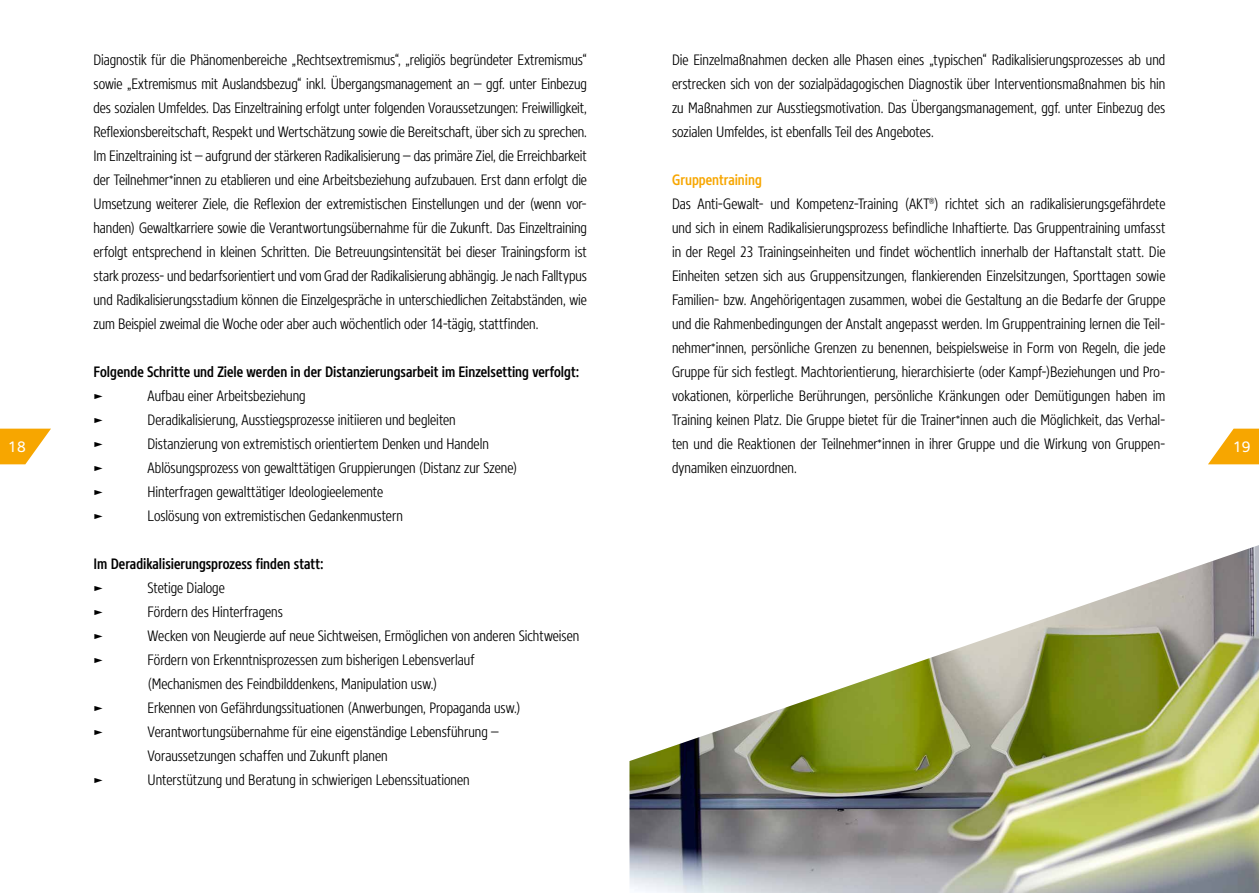
<style>
.page{position:relative;width:1259px;height:893px;background:#fff}
.page>*{position:absolute;margin:0;border:0;box-sizing:border-box;transform-origin:0 0}
.t1{font:300 15px/24px "Core Sans N37 Cn";color:#000;text-align:justify}
.t2{font:500 15px "Core Sans N57 Cn";color:#000}
.t3{font:500 15px "Core Sans N57 Cn";color:#f7a600}
.t4{font:15px "Core Sans N45";color:#fff}
</style>
<div class="page">
<svg style="left:0;top:429px;width:51px;height:35px"></svg>
<svg style="left:1208px;top:429px;width:51px;height:35px"></svg>
<img style="left:629px;top:545px;width:630px;height:348px">
<p class="t1" style="left:94px;top:48px;width:495px">Diagnostik für die Phänomenbereiche „Rechtsextremismus“, „religiös begründeter Extremismus“ sowie „Extremismus mit Auslandsbezug“ inkl. Übergangsmanagement an – ggf. unter Einbezug des sozialen Umfeldes. Das Einzeltraining erfolgt unter folgenden Voraussetzungen: Freiwilligkeit, Reflexionsbereitschaft, Respekt und Wertschätzung sowie die Bereitschaft, über sich zu sprechen.<br>Im Einzeltraining ist – aufgrund der stärkeren Radikalisierung – das primäre Ziel, die Erreichbarkeit der Teilnehmer<sup>*</sup>innen zu etablieren und eine Arbeitsbeziehung aufzubauen. Erst dann erfolgt die Umsetzung weiterer Ziele, die Reflexion der extremistischen Einstellungen und der (wenn vor&shy;handen) Gewaltkarriere sowie die Verantwortungsübernahme für die Zukunft. Das Einzeltraining erfolgt entsprechend in kleinen Schritten. Die Betreuungsintensität bei dieser Trainingsform ist stark prozess- und bedarfsorientiert und vom Grad der Radikalisierung abhängig. Je nach Falltypus und Radikalisierungsstadium können die Einzelgespräche in unterschiedlichen Zeitabständen, wie zum Beispiel zweimal die Woche oder aber auch wöchentlich oder 14-tägig, stattfinden.</p>
<p class="t2" style="left:94px;top:362px;width:487px">Folgende Schritte und Ziele werden in der Distanzierungsarbeit im Einzelsetting verfolgt:</p>
<p class="t1" style="left:94px;top:384px;width:11px">►</p>
<p class="t1" style="left:148px;top:384px;width:160px">Aufbau einer Arbeitsbeziehung</p>
<p class="t1" style="left:94px;top:408px;width:11px">►</p>
<p class="t1" style="left:148px;top:408px;width:310px">Deradikalisierung, Ausstiegsprozesse initiieren und begleiten</p>
<p class="t1" style="left:94px;top:432px;width:11px">►</p>
<p class="t1" style="left:148px;top:432px;width:343px">Distanzierung von extremistisch orientiertem Denken und Handeln</p>
<p class="t1" style="left:94px;top:456px;width:11px">►</p>
<p class="t1" style="left:148px;top:456px;width:371px">Ablösungsprozess von gewalttätigen Gruppierungen (Distanz zur Szene)</p>
<p class="t1" style="left:94px;top:480px;width:11px">►</p>
<p class="t1" style="left:148px;top:480px;width:237px">Hinterfragen gewalttätiger Ideologieelemente</p>
<p class="t1" style="left:94px;top:504px;width:11px">►</p>
<p class="t1" style="left:148px;top:504px;width:257px">Loslösung von extremistischen Gedankenmustern</p>
<p class="t2" style="left:94px;top:554px;width:231px">Im Deradikalisierungsprozess finden statt:</p>
<p class="t1" style="left:94px;top:576px;width:11px">►</p>
<p class="t1" style="left:148px;top:576px;width:79px">Stetige Dialoge</p>
<p class="t1" style="left:94px;top:600px;width:11px">►</p>
<p class="t1" style="left:148px;top:600px;width:137px">Fördern des Hinterfragens</p>
<p class="t1" style="left:94px;top:624px;width:11px">►</p>
<p class="t1" style="left:148px;top:624px;width:433px">Wecken von Neugierde auf neue Sichtweisen, Ermöglichen von anderen Sichtweisen</p>
<p class="t1" style="left:94px;top:648px;width:11px">►</p>
<p class="t1" style="left:148px;top:648px;width:328px">Fördern von Erkenntnisprozessen zum bisherigen Lebensverlauf (Mechanismen des Feindbilddenkens, Manipulation usw.)</p>
<p class="t1" style="left:94px;top:696px;width:11px">►</p>
<p class="t1" style="left:148px;top:696px;width:375px">Erkennen von Gefährdungssituationen (Anwerbungen, Propaganda usw.)</p>
<p class="t1" style="left:94px;top:720px;width:11px">►</p>
<p class="t1" style="left:148px;top:720px;width:353px">Verantwortungsübernahme für eine eigenständige Lebensführung –<br>Voraussetzungen schaffen und Zukunft planen</p>
<p class="t1" style="left:94px;top:768px;width:11px">►</p>
<p class="t1" style="left:148px;top:768px;width:324px">Unterstützung und Beratung in schwierigen Lebenssituationen</p>
<p class="t1" style="left:672px;top:48px;width:495px">Die Einzelmaßnahmen decken alle Phasen eines „typischen“ Radikalisierungsprozesses ab und erstrecken sich von der sozialpädagogischen Diagnostik über Interventionsmaßnahmen bis hin zu Maßnahmen zur Ausstiegsmotivation. Das Übergangsmanagement, ggf. unter Einbezug des sozialen Umfeldes, ist ebenfalls Teil des Angebotes.</p>
<p class="t3" style="left:672px;top:170px;width:91px">Gruppentraining</p>
<p class="t1" style="left:672px;top:192px;width:495px">Das Anti-Gewalt- und Kompetenz-Training (AKT<sup>®</sup>) richtet sich an radikalisierungsgefährdete und sich in einem Radikalisierungsprozess befindliche Inhaftierte. Das Gruppentraining umfasst in der Regel 23 Trainingseinheiten und findet wöchentlich innerhalb der Haftanstalt statt. Die Einheiten setzen sich aus Gruppensitzungen, flankierenden Einzelsitzungen, Sporttagen sowie Familien- bzw. Angehörigentagen zusammen, wobei die Gestaltung an die Bedarfe der Gruppe und die Rahmenbedingungen der Anstalt angepasst werden. Im Gruppentraining lernen die Teil&shy;nehmer<sup>*</sup>innen, persönliche Grenzen zu benennen, beispielsweise in Form von Regeln, die jede Gruppe für sich festlegt. Machtorientierung, hierarchisierte (oder Kampf-)Beziehungen und Pro&shy;vokationen, körperliche Berührungen, persönliche Kränkungen oder Demütigungen haben im Training keinen Platz. Die Gruppe bietet für die Trainer<sup>*</sup>innen auch die Möglichkeit, das Verhal&shy;ten und die Reaktionen der Teilnehmer<sup>*</sup>innen in ihrer Gruppe und die Wirkung von Gruppen&shy;dynamiken einzuordnen.</p>
<p class="t4" style="left:8px;top:437px;width:19px">18</p>
<p class="t4" style="left:1233px;top:437px;width:19px">19</p>
</div>
